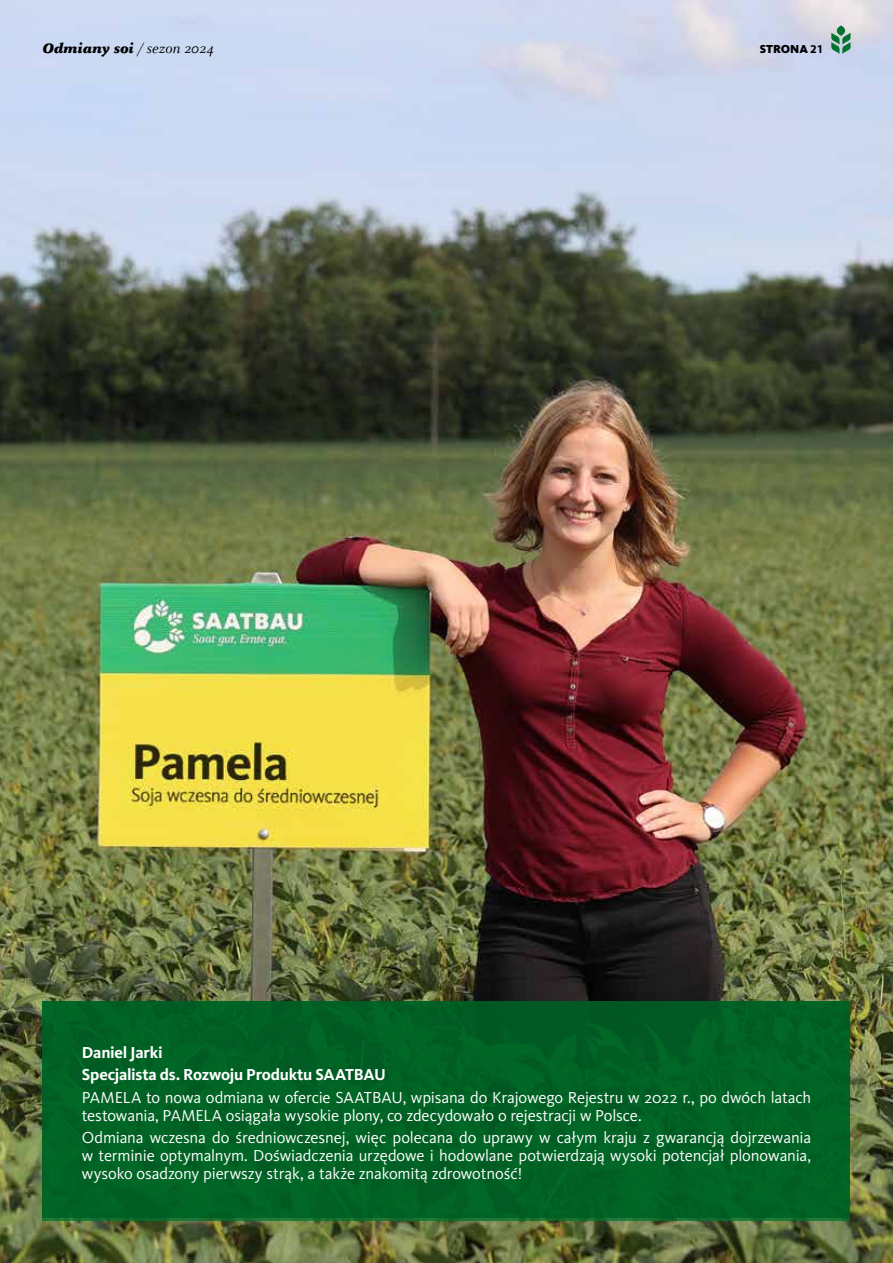
<style>
.page{position:relative;width:893px;height:1263px;background:#fff}
.page>*{position:absolute;margin:0;border:0;box-sizing:border-box;transform-origin:0 0}
.t1{font:16.5px/18px "Kievit Pro";letter-spacing:-.01em;color:#fff}
.t2{font:700 16.5px/22.2px "Kievit Pro";letter-spacing:-.015em;color:#fff}
.t3{font:italic 900 15px "Celeste Pro";color:#000}
.t4{font:900 12px "Kievit Pro";color:#000}
.s1{font-weight:400}
.s2{font-family:"Myriad Pro";font-weight:700}
</style>
<div class="page">
<img style="left:0;top:0;width:893px;height:1263px">
<p class="t3" style="left:43px;top:38px;width:173px">Odmiany soi <span class="s1">/ sezon 2024</span></p>
<p class="t4" style="left:760px;top:42px;width:65px">STRONA <span class="s2">21</span></p>
<p class="t2" style="left:82px;top:1041px;width:306px">Daniel Jarki<br>Specjalista ds. Rozwoju Produktu SAATBAU</p>
<p class="t1" style="left:82px;top:1088px;width:731px">PAMELA to nowa odmiana w ofercie SAATBAU, wpisana do Krajowego Rejestru w 2022 r., po dwóch latach testowania, PAMELA osiągała wysokie plony, co zdecydowało o rejestracji w Polsce.</p>
<p class="t1" style="left:82px;top:1128px;width:731px;text-align:justify">Odmiana wczesna do średniowczesnej, więc polecana do uprawy w całym kraju z gwarancją dojrzewania w terminie optymalnym. Doświadczenia urzędowe i hodowlane potwierdzają wysoki potencjał plonowania, wysoko osadzony pierwszy strąk, a także znakomitą zdrowotność!</p>
</div>
